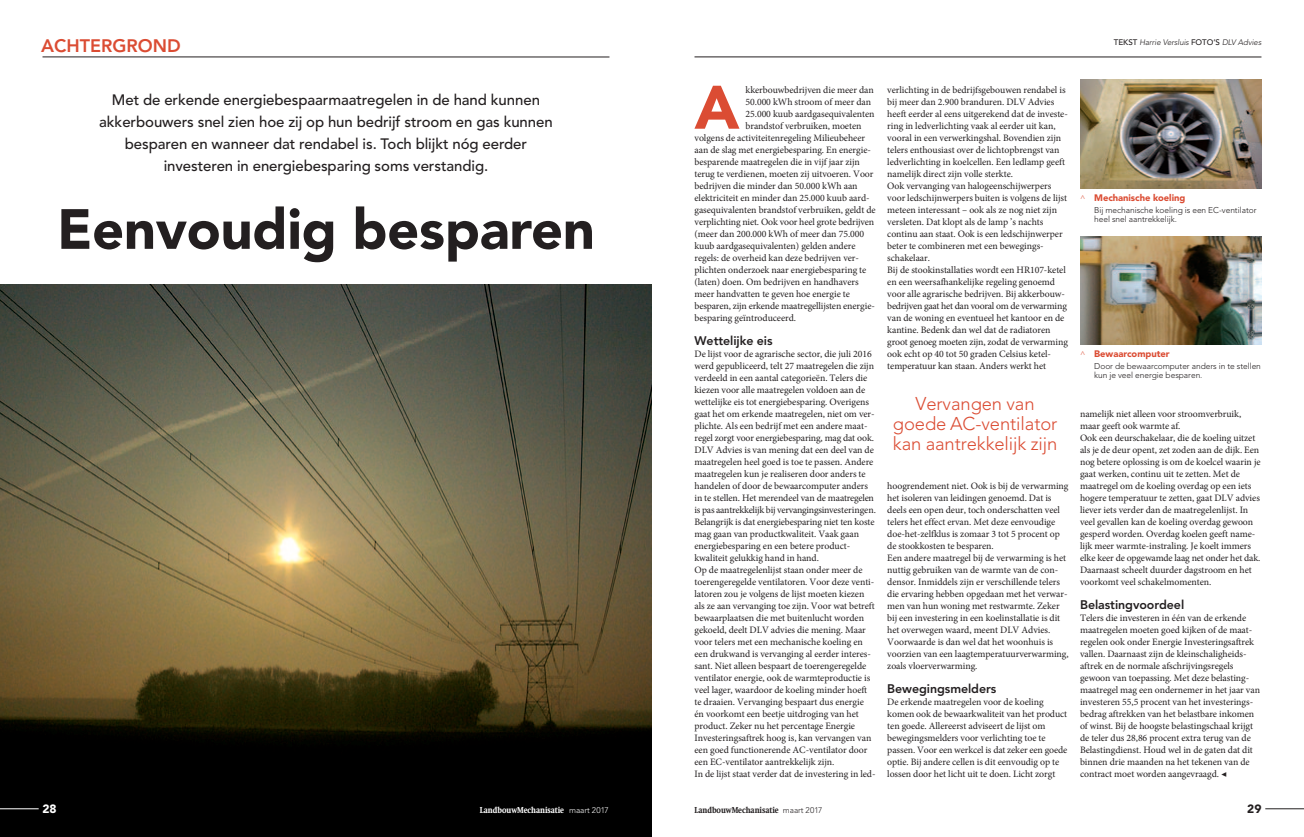
<style>
.page{position:relative;width:1304px;height:837px;background:#fff}
.page>*{position:absolute;margin:0;border:0;box-sizing:border-box;transform-origin:0 0}
.t1{font:900 60.6px "Avenir LT Std";color:#db4c33}
.t2{font:900 56px "Avenir LT Std";letter-spacing:-.005em;color:#231f20}
.t3{font:300 18.4px/20px "Avenir LT Std";letter-spacing:-.005em;color:#db4c33;text-align:center}
.t4{font:800 18px "Avenir LT Std";letter-spacing:.095em;color:#db4c33}
.t5{font:500 15px/22px "Avenir LT Std";letter-spacing:-.005em;color:#231f20;text-align:center}
.t6{font:800 12.4px "Avenir LT Std";letter-spacing:-.005em;color:#231f20}
.t7{font:900 12px "Avenir LT Std";color:#fff}
.t8{font:900 12px "Avenir LT Std";color:#231f20}
.t9{font:9.8px/12px "Minion Pro";letter-spacing:-.005em;color:#231f20}
.t10{font:900 9.4px "Avenir LT Std";letter-spacing:-.005em;color:#db4c33}
.t11{font:300 8.4px/9px "Avenir LT Std";letter-spacing:-.005em;color:#231f20}
.t12{font:800 8.4px "Swift";letter-spacing:-.005em;color:#fff;scale:.83 1}
.t13{font:800 8.4px "Swift";letter-spacing:-.005em;color:#231f20;scale:.83 1}
.t14{font:italic 300 8px "Avenir LT Std";letter-spacing:-.005em;color:#231f20}
.s1{font-weight:500;font-style:normal}
.s2{font-weight:300;font-size:8px}
.s3{font-family:"Avenir LT Std";font-weight:300;font-size:8.2px}
</style>
<div class="page">
<hr style="left:43px;top:57px;width:566px;height:1px;background:#231f20">
<hr style="left:694px;top:57px;width:567px;height:1px;background:#231f20">
<img style="left:0;top:285px;width:652px;height:551px">
<hr style="left:0;top:808px;width:39px;height:1px;background:#fff">
<hr style="left:1265px;top:808px;width:39px;height:1px;background:#231f20">
<img style="left:1080px;top:79px;width:181px;height:110px">
<img style="left:1080px;top:237px;width:181px;height:108px">
<h3 class="t4" style="left:41px;top:36px;width:141px">achtergrond</h3>
<p class="t14" style="left:1114px;top:37px;width:149px"><span class="s1">Tekst</span> Harrie Versluis <span class="s1">Foto’s</span> DLV Advies</p>
<h1 class="t1" style="left:694px;top:71px;width:46px">A</h1>
<p class="t9" style="left:745px;top:84px;width:130px">kkerbouwbedrijven die meer dan</p>
<p class="t9" style="left:887px;top:84px;width:182px">verlichting in de bedrijfsgebouwen rendabel is bij meer dan 2.900 branduren. DLV Advies heeft eerder al eens uitgerekend dat de investe&shy;ring in ledverlichting vaak al eerder uit kan, vooral in een verwerkingshal. Bovendien zijn telers enthousiast over de lichtopbrengst van ledverlichting in koelcellen. Een ledlamp geeft namelijk direct zijn volle sterkte.<br>Ook vervanging van halogeenschijwerpers voor ledschijnwerpers buiten is volgens de lijst meteen interessant – ook als ze nog niet zijn versleten. Dat klopt als de lamp ’s nachts continu aan staat. Ook is een ledschijnwerper beter te combineren met een bewegings&shy;schakelaar.<br>Bij de stookinstallaties wordt een HR107-ketel en een weersafhankelijke regeling genoemd voor alle agrarische bedrijven. Bij akkerbouw&shy;bedrijven gaat het dan vooral om de verwarming van de woning en eventueel het kantoor en de kantine. Bedenk dan wel dat de radiatoren groot genoeg moeten zijn, zodat de verwarming ook echt op 40 tot 50 graden Celsius ketel&shy;temperatuur kan staan. Anders werkt het</p>
<h3 class="t5" style="left:99px;top:89px;width:455px">Met de erkende energiebespaarmaatregelen in de hand kunnen akkerbouwers snel zien hoe zij op hun bedrijf stroom en gas kunnen besparen en wanneer dat rendabel is. Toch blijkt nóg eerder investeren in energiebesparing soms verstandig.</h3>
<p class="t9" style="left:745px;top:96px;width:127px">50.000 kWh stroom of meer dan</p>
<p class="t9" style="left:745px;top:108px;width:131px">25.000 kuub aardgasequivalenten</p>
<p class="t9" style="left:745px;top:120px;width:117px">brandstof verbruiken, moeten</p>
<p class="t9" style="left:694px;top:131px;width:172px">volgens de activiteitenregeling Milieubeheer</p>
<p class="t9" style="left:694px;top:143px;width:178px">aan de slag met energiebesparing. En energie-</p>
<p class="t9" style="left:694px;top:155px;width:167px">besparende maatregelen die in vijf jaar zijn</p>
<p class="t9" style="left:694px;top:167px;width:181px">terug te verdienen, moeten zij uitvoeren. Voor</p>
<p class="t9" style="left:694px;top:179px;width:165px">bedrijven die minder dan 50.000 kWh aan</p>
<p class="t9" style="left:694px;top:191px;width:177px">elektriciteit en minder dan 25.000 kuub aard-</p>
<p class="t9" style="left:694px;top:203px;width:183px">gasequivalenten brandstof verbruiken, geldt de</p>
<p class="t9" style="left:694px;top:215px;width:181px">verplichting niet. Ook voor heel grote bedrijven</p>
<p class="t9" style="left:694px;top:227px;width:171px">(meer dan 200.000 kWh of meer dan 75.000</p>
<p class="t9" style="left:694px;top:239px;width:163px">kuub aardgasequivalenten) gelden andere</p>
<p class="t9" style="left:694px;top:251px;width:166px">regels: de overheid kan deze bedrijven ver-</p>
<p class="t9" style="left:694px;top:263px;width:173px">plichten onderzoek naar energiebesparing te</p>
<p class="t9" style="left:694px;top:275px;width:166px">(laten) doen. Om bedrijven en handhavers</p>
<p class="t9" style="left:694px;top:287px;width:157px">meer handvatten te geven hoe energie te</p>
<p class="t9" style="left:694px;top:299px;width:182px">besparen, zijn erkende maatregellijsten energie-</p>
<p class="t9" style="left:694px;top:311px;width:103px">besparing geïntroduceerd.</p>
<p class="t6" style="left:694px;top:333px;width:80px">Wettelijke eis</p>
<p class="t9" style="left:694px;top:348px;width:183px">De lijst voor de agrarische sector, die juli 2016 werd gepubliceerd, telt 27 maatregelen die zijn verdeeld in een aantal categorieën. Telers die kiezen voor alle maatregelen voldoen aan de wettelijke eis tot energiebesparing. Overigens gaat het om erkende maatregelen, niet om ver&shy;plichte. Als een bedrijf met een andere maat&shy;regel zorgt voor energiebesparing, mag dat ook.<br>DLV Advies is van mening dat een deel van de maatregelen heel goed is toe te passen. Andere maatregelen kun je realiseren door anders te handelen of door de bewaarcomputer anders in te stellen. Het merendeel van de maatregelen is pas aantrekkelijk bij vervangingsinvesteringen.<br>Belangrijk is dat energiebesparing niet ten koste mag gaan van productkwaliteit. Vaak gaan energiebesparing en een betere product&shy;kwaliteit gelukkig hand in hand.<br>Op de maatregelenlijst staan onder meer de toerengeregelde ventilatoren. Voor deze venti&shy;latoren zou je volgens de lijst moeten kiezen als ze aan vervanging toe zijn. Voor wat betreft bewaarplaatsen die met buitenlucht worden gekoeld, deelt DLV advies die mening. Maar voor telers met een mechanische koeling en een drukwand is vervanging al eerder interes&shy;sant. Niet alleen bespaart de toerengeregelde ventilator energie, ook de warmteproductie is veel lager, waardoor de koeling minder hoeft te draaien. Vervanging bespaart dus energie<br>én voorkomt een beetje uitdroging van het product. Zeker nu het percentage Energie Investeringsaftrek hoog is, kan vervangen van een goed functionerende AC-ventilator door een EC-ventilator aantrekkelijk zijn.<br>In de lijst staat verder dat de investering in led-</p>
<p class="t10" style="left:1080px;top:192px;width:107px"><span class="s2">^</span> Mechanische koeling</p>
<p class="t11" style="left:1094px;top:205px;width:164px">Bij mechanische koeling is een EC-ventilator heel snel aantrekkelijk.</p>
<h2 class="t2" style="left:57px;top:195px;width:539px">Eenvoudig besparen</h2>
<p class="t10" style="left:1080px;top:348px;width:91px"><span class="s2">^</span> Bewaarcomputer</p>
<p class="t11" style="left:1094px;top:361px;width:168px">Door de bewaarcomputer anders in te stellen kun je veel energie besparen.</p>
<p class="t9" style="left:1080px;top:408px;width:182px">namelijk niet alleen voor stroomverbruik, maar geeft ook warmte af.<br>Ook een deurschakelaar, die de koeling uitzet als je de deur opent, zet zoden aan de dijk. Een nog betere oplossing is om de koelcel waarin je gaat werken, continu uit te zetten. Met de maatregel om de koeling overdag op een iets hogere temperatuur te zetten, gaat DLV advies liever iets verder dan de maatregelenlijst. In veel gevallen kan de koeling overdag gewoon gesperd worden. Overdag koelen geeft name&shy;lijk meer warmte-instraling. Je koelt immers elke keer de opgewamde laag net onder het dak.<br>Daarnaast scheelt duurder dagstroom en het voorkomt veel schakelmomenten.</p>
<p class="t6" style="left:1080px;top:597px;width:106px">Belastingvoordeel</p>
<p class="t9" style="left:1080px;top:612px;width:181px">Telers die investeren in één van de erkende maatregelen moeten goed kijken of de maat&shy;regelen ook onder Energie Investeringsaftrek vallen. Daarnaast zijn de kleinschaligheids&shy;aftrek en de normale afschrijvingsregels gewoon van toepassing. Met deze belasting&shy;maatregel mag een ondernemer in het jaar van investeren 55,5 procent van het investerings&shy;bedrag aftrekken van het belastbare inkomen of winst. Bij de hoogste belastingschaal krijgt de teler dus 28,86 procent extra terug van de Belastingdienst. Houd wel in de gaten dat dit binnen drie maanden na het tekenen van de contract moet worden aangevraagd. ◀</p>
<h3 class="t3" style="left:893px;top:393px;width:166px">Vervangen van goede AC-ventilator kan aantrekkelijk zijn</h3>
<p class="t9" style="left:887px;top:479px;width:183px">hoogrendement niet. Ook is bij de verwarming het isoleren van leidingen genoemd. Dat is deels een open deur, toch onderschatten veel telers het effect ervan. Met deze eenvoudige doe-het-zelfklus is zomaar 3 tot 5 procent op de stookkosten te besparen.<br>Een andere maatregel bij de verwarming is het nuttig gebruiken van de warmte van de con&shy;densor. Inmiddels zijn er verschillende telers die ervaring hebben opgedaan met het verwar&shy;men van hun woning met restwarmte. Zeker bij een investering in een koelinstallatie is dit het overwegen waard, meent DLV Advies.<br>Voorwaarde is dan wel dat het woonhuis is voorzien van een laagtemperatuurverwarming, zoals vloerverwarming.</p>
<p class="t6" style="left:887px;top:681px;width:111px">Bewegingsmelders</p>
<p class="t9" style="left:887px;top:696px;width:181px">De erkende maatregelen voor de koeling komen ook de bewaarkwaliteit van het product ten goede. Allereerst adviseert de lijst om bewegingsmelders voor verlichting toe te passen. Voor een werkcel is dat zeker een goede optie. Bij andere cellen is dit eenvoudig op te lossen door het licht uit te doen. Licht zorgt</p>
<p class="t7" style="left:43px;top:801px;width:16px">28</p>
<p class="t12" style="left:480px;top:805px;width:157px">LandbouwMechanisatie <span class="s3">maart 2017</span></p>
<p class="t13" style="left:694px;top:805px;width:156px">LandbouwMechanisatie <span class="s3">maart 2017</span></p>
<p class="t8" style="left:1247px;top:801px;width:16px">29</p>
</div>
